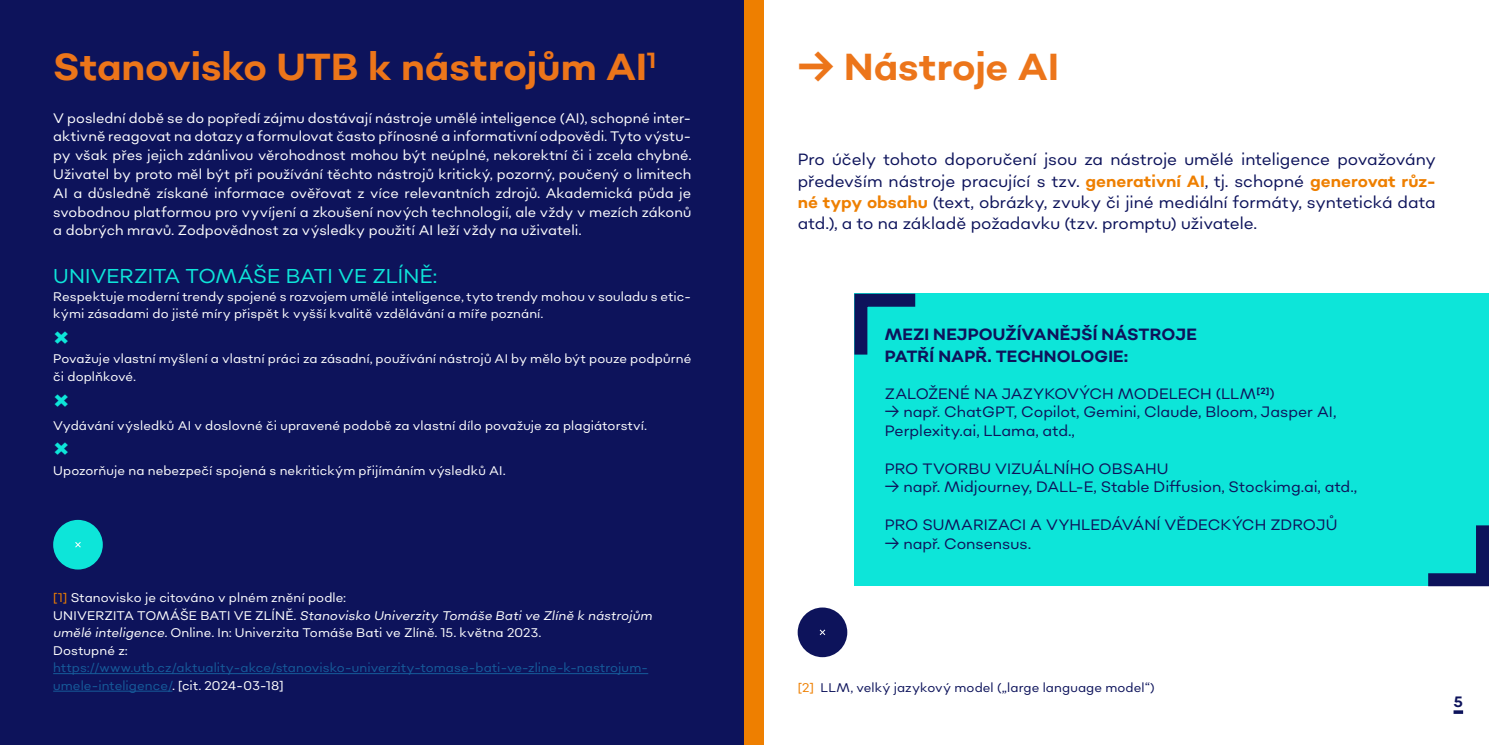
<style>
.page{position:relative;width:1489px;height:745px;background:#fff}
.page>*{position:absolute;margin:0;border:0;box-sizing:border-box;transform-origin:0 0}
.t1{font:700 37.5px "Sonny Gothic";color:#ec751a}
.t2{font:900 26.25px "Sonny Gothic";color:#0de5d9}
.t3{font:20px "Sonny Gothic";color:#0de5d9}
.t4{font:16.25px/21.2px "Sonny Gothic";color:#0d135b;text-align:justify}
.t5{font:700 16.25px/21.2px "Sonny Gothic";letter-spacing:.005em;color:#0d135b}
.t6{font:15px/18.8px "Sonny Gothic";color:#0d135b}
.t7{font:700 15px "Sonny Gothic";color:#0d135b}
.t8{font:13.75px/18.8px "Sonny Gothic";letter-spacing:.005em;color:#fff;text-align:justify}
.t9{font:12.5px/17.5px "Sonny Gothic";letter-spacing:.01em;color:#fff}
.t10{font:12.5px/17.5px "Sonny Gothic";letter-spacing:.01em;color:#165b9a}
.t11{font:12.5px "Sonny Gothic";letter-spacing:.01em;color:#0d135b}
.s1{color:#ee7f00}
.s2{font-style:italic}
.s3{color:#fff}
.s4{font-weight:700;color:#ee7f00}
</style>
<div class="page">
<svg style="left:1453px;top:710px;width:9px;height:3px"></svg>
<div style="left:0;top:0;width:744px;height:744px;background:#0d135b"></div>
<div style="left:744px;top:0;width:20px;height:744px;background:#ee7f00"></div>
<div style="left:854px;top:293px;width:634px;height:293px;background:#0de5d9"></div>
<div style="left:797px;top:607px;width:50px;height:49px;background:#0d135b;border-radius:50%"></div>
<svg style="left:819px;top:629px;width:7px;height:6px"></svg>
<svg style="left:854px;top:293px;width:62px;height:62px"></svg>
<svg style="left:1428px;top:525px;width:60px;height:62px"></svg>
<hr style="left:53px;top:673px;width:595px;height:1px;background:#165b9a">
<hr style="left:53px;top:690px;width:119px;height:1px;background:#165b9a">
<div style="left:53px;top:519px;width:50px;height:50px;background:#0de5d9;border-radius:50%"></div>
<svg style="left:75px;top:542px;width:6px;height:6px"></svg>
<h1 class="t1" style="left:53px;top:43px;width:604px">Stanovisko UTB k nástrojům AI<sup>1</sup></h1>
<p class="t8" style="left:53px;top:108px;width:639px">V poslední době se do popředí zájmu dostávají nástroje umělé inteligence (AI), schopné inter&shy;aktivně reagovat na dotazy a formulovat často přínosné a informativní odpovědi. Tyto výstu&shy;py však přes jejich zdánlivou věrohodnost mohou být neúplné, nekorektní či i zcela chybné.<br>Uživatel by proto měl být při používání těchto nástrojů kritický, pozorný, poučený o limitech AI a důsledně získané informace ověřovat z více relevantních zdrojů. Akademická půda je svobodnou platformou pro vyvíjení a zkoušení nových technologií, ale vždy v mezích zákonů a dobrých mravů. Zodpovědnost za výsledky použití AI leží vždy na uživateli.</p>
<h3 class="t3" style="left:53px;top:263px;width:385px">UNIVERZITA TOMÁŠE BATI VE ZLÍNĚ:</h3>
<p class="t9" style="left:53px;top:287px;width:639px">Respektuje moderní trendy spojené s rozvojem umělé inteligence, tyto trendy mohou v souladu s etic&shy;kými zásadami do jisté míry přispět k vyšší kvalitě vzdělávání a míře poznání.</p>
<h2 class="t2" style="left:53px;top:319px;width:18px">×</h2>
<p class="t9" style="left:53px;top:350px;width:639px">Považuje vlastní myšlení a vlastní práci za zásadní, používání nástrojů AI by mělo být pouze podpůrné či doplňkové.</p>
<h2 class="t2" style="left:53px;top:381px;width:18px">×</h2>
<p class="t9" style="left:53px;top:416px;width:595px">Vydávání výsledků AI v doslovné či upravené podobě za vlastní dílo považuje za plagiátorství.</p>
<h2 class="t2" style="left:53px;top:430px;width:18px">×</h2>
<p class="t9" style="left:53px;top:461px;width:454px">Upozorňuje na nebezpečí spojená s nekritickým přijímáním výsledků AI.</p>
<p class="t9" style="left:53px;top:588px;width:600px"><span class="s1">[1]</span> Stanovisko je citováno v plném znění podle:<br>UNIVERZITA TOMÁŠE BATI VE ZLÍNĚ. <span class="s2">Stanovisko Univerzity Tomáše Bati ve Zlíně k nástrojům umělé inteligence.</span> Online. In: Univerzita Tomáše Bati ve Zlíně. 15. května 2023.<br>Dostupné z:</p>
<p class="t10" style="left:53px;top:658px;width:596px">https://www.utb.cz/aktuality-akce/stanovisko-univerzity-tomase-bati-ve-zline-k-nastrojum&shy;umele-inteligence/<span class="s3">. [cit. 2024-03-18]</span></p>
<h1 class="t1" style="left:797px;top:43px;width:263px">→ Nástroje AI</h1>
<p class="t4" style="left:797px;top:149px;width:639px">Pro účely tohoto doporučení jsou za nástroje umělé inteligence považovány především nástroje pracující s tzv. <span class="s4">generativní AI</span>, tj. schopné <span class="s4">generovat růz&shy;né typy obsahu</span> (text, obrázky, zvuky či jiné mediální formáty, syntetická data atd.), a to na základě požadavku (tzv. promptu) uživatele.</p>
<h3 class="t5" style="left:884px;top:324px;width:313px">MEZI NEJPOUŽÍVANĚJŠÍ NÁSTROJE<br>PATŘÍ NAPŘ. TECHNOLOGIE:</h3>
<p class="t6" style="left:884px;top:383px;width:391px">ZALOŽENÉ NA JAZYKOVÝCH MODELECH (LLM<sup>[2]</sup>)</p>
<p class="t6" style="left:884px;top:402px;width:453px">→ např. ChatGPT, Copilot, Gemini, Claude, Bloom, Jasper AI,<br>Perplexity.ai, LLama, atd.,</p>
<p class="t6" style="left:884px;top:458px;width:285px">PRO TVORBU VIZUÁLNÍHO OBSAHU</p>
<p class="t6" style="left:884px;top:477px;width:473px">→ např. Midjourney, DALL-E, Stable Diffusion, Stockimg.ai, atd.,</p>
<p class="t6" style="left:884px;top:514px;width:454px">PRO SUMARIZACI A VYHLEDÁVÁNÍ VĚDECKÝCH ZDROJŮ</p>
<p class="t6" style="left:884px;top:533px;width:148px">→ např. Consensus.</p>
<p class="t11" style="left:797px;top:679px;width:358px"><span class="s1">[2]</span> LLM, velký jazykový model („large language model“)</p>
<p class="t7" style="left:1453px;top:691px;width:11px">5</p>
</div>
